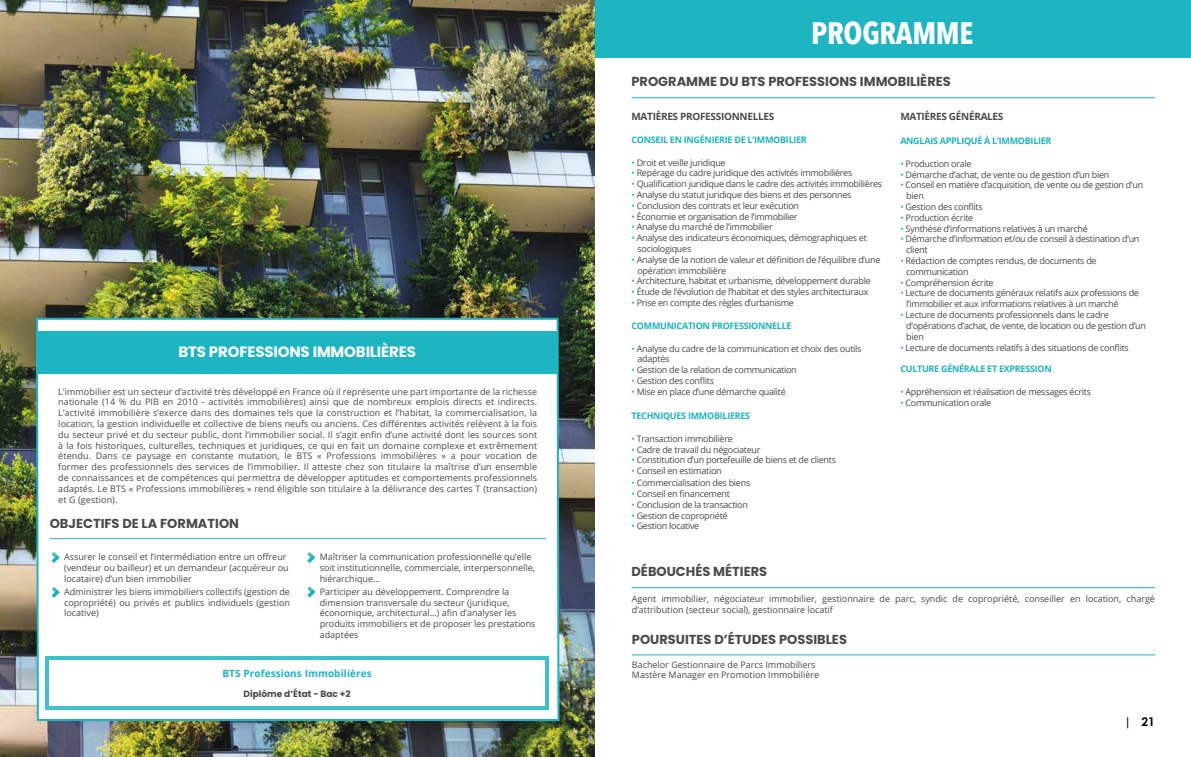
<style>
.page{position:relative;width:1191px;height:757px;background:#fff}
.page>*{position:absolute;margin:0;border:0;box-sizing:border-box;transform-origin:0 0}
.t1{font:700 31px "Avenir Next Condensed";letter-spacing:-.01em;color:#fff}
.t2{font:700 15px "Poppins";letter-spacing:-.01em;color:#fff}
.t3{font:700 13px "Poppins";color:#4a4a49}
.t4{font:700 12px "Century Gothic Pro";color:#000}
.t5{font:700 10px "Open Sans";letter-spacing:-.03em;color:#4a4a49}
.t6{font:700 10px "Open Sans";letter-spacing:.01em;color:#1db5c1}
.t7{font:9px/10.8px "Open Sans";letter-spacing:-.03em;color:#4a4a49}
.t8{font:9px/10.8px "Open Sans";color:#4a4a49}
.t9{font:700 9px "Open Sans";letter-spacing:-.03em;color:#1db5c1}
.t10{font:700 9px "Poppins";color:#4a4a49}
.s1{color:#1db5c1}
</style>
<div class="page">
<img style="left:0;top:0;width:595px;height:757px">
<div style="left:595px;top:0;width:596px;height:57px;background:#1db5c1"></div>
<hr style="left:631px;top:97px;width:524px;height:1px;background:#1db5c1">
<svg style="left:35px;top:317px;width:525px;height:405px"></svg>
<div style="left:45px;top:656px;width:504px;height:54px;background:#3fc0ca"></div>
<div style="left:36px;top:331px;width:521px;height:43px;background:#1db5c1"></div>
<hr style="left:50px;top:538px;width:496px;height:1px;background:#1db5c1">
<svg style="left:51px;top:552px;width:9px;height:11px"></svg>
<svg style="left:307px;top:552px;width:8px;height:11px"></svg>
<svg style="left:52px;top:587px;width:8px;height:11px"></svg>
<svg style="left:307px;top:586px;width:8px;height:11px"></svg>
<div style="left:49px;top:660px;width:496px;height:46px;background:#fff"></div>
<hr style="left:631px;top:587px;width:523px;height:1px;background:#1db5c1">
<hr style="left:632px;top:654px;width:523px;height:1px;background:#1db5c1">
<h2 class="t2" style="left:178px;top:343px;width:239px">BTS PROFESSIONS IMMOBILIÈRES</h2>
<p class="t7" style="left:58px;top:386px;width:480px;text-align:justify">L’immobilier est un secteur d’activité très développé en France où il représente une part importante de la richesse nationale (14 % du PIB en 2010 - activités immobilières) ainsi que de nombreux emplois directs et indirects.<br>L’activité immobilière s’exerce dans des domaines tels que la construction et l’habitat, la commercialisation, la location, la gestion individuelle et collective de biens neufs ou anciens. Ces différentes activités relèvent à la fois du secteur privé et du secteur public, dont l’immobilier social. Il s’agit enfin d’une activité dont les sources sont à la fois historiques, culturelles, techniques et juridiques, ce qui en fait un domaine complexe et extrêmement étendu. Dans ce paysage en constante mutation, le BTS « Professions immobilières » a pour vocation de former des professionnels des services de l’immobilier. Il atteste chez son titulaire la maîtrise d’un ensemble de connaissances et de compétences qui permettra de développer aptitudes et comportements professionnels adaptés. Le BTS « Professions immobilières » rend éligible son titulaire à la délivrance des cartes T (transaction) et G (gestion).</p>
<h3 class="t3" style="left:50px;top:515px;width:191px">OBJECTIFS DE LA FORMATION</h3>
<p class="t8" style="left:64px;top:551px;width:226px">Assurer le conseil et l’intermédiation entre un offreur (vendeur ou bailleur) et un demandeur (acquéreur ou locataire) d’un bien immobilier</p>
<p class="t8" style="left:320px;top:551px;width:217px">Maîtriser la communication professionnelle qu’elle soit institutionnelle, commerciale, interpersonnelle, hiérarchique…</p>
<p class="t7" style="left:64px;top:586px;width:227px;text-align:justify">Administrer les biens immobiliers collectifs (gestion de copropriété) ou privés et publics individuels (gestion locative)</p>
<p class="t8" style="left:320px;top:586px;width:217px">Participer au développement. Comprendre la dimension transversale du secteur (juridique, économique, architectural…) afin d’analyser les produits immobiliers et de proposer les prestations adaptées</p>
<p class="t6" style="left:222px;top:666px;width:151px">BTS Professions Immobilières</p>
<p class="t10" style="left:243px;top:689px;width:109px">Diplôme d’État - Bac +2</p>
<h1 class="t1" style="left:811px;top:14px;width:164px">PROGRAMME</h1>
<h3 class="t3" style="left:631px;top:74px;width:321px">PROGRAMME DU BTS PROFESSIONS IMMOBILIÈRES</h3>
<p class="t5" style="left:631px;top:109px;width:144px">MATIÈRES PROFESSIONNELLES</p>
<p class="t9" style="left:631px;top:133px;width:177px">CONSEIL EN INGÉNIERIE DE L’IMMOBILIER</p>
<p class="t7" style="left:631px;top:157px;width:96px"><span class="s1">•</span> Droit et veille juridique</p>
<p class="t7" style="left:631px;top:168px;width:222px"><span class="s1">•</span> Repérage du cadre juridique des activités immobilières</p>
<p class="t7" style="left:631px;top:178px;width:252px"><span class="s1">•</span> Qualification juridique dans le cadre des activités immobilières</p>
<p class="t7" style="left:631px;top:189px;width:221px"><span class="s1">•</span> Analyse du statut juridique des biens et des personnes</p>
<p class="t7" style="left:631px;top:200px;width:169px"><span class="s1">•</span> Conclusion des contrats et leur exécution</p>
<p class="t7" style="left:631px;top:211px;width:168px"><span class="s1">•</span> Économie et organisation de l’immobilier</p>
<p class="t7" style="left:631px;top:222px;width:143px"><span class="s1">•</span> Analyse du marché de l’immobilier</p>
<p class="t7" style="left:637px;top:232px;width:231px;text-indent:-6px"><span class="s1">•</span> Analyse des indicateurs économiques, démographiques et sociologiques</p>
<p class="t7" style="left:637px;top:254px;width:244px;text-indent:-6px"><span class="s1">•</span> Analyse de la notion de valeur et définition de l’équilibre d’une opération immobilière</p>
<p class="t7" style="left:631px;top:276px;width:241px"><span class="s1">•</span> Architecture, habitat et urbanisme, développement durable</p>
<p class="t7" style="left:631px;top:286px;width:238px"><span class="s1">•</span> Étude de l’évolution de l’habitat et des styles architecturaux</p>
<p class="t7" style="left:631px;top:297px;width:164px"><span class="s1">•</span> Prise en compte des règles d’urbanisme</p>
<p class="t9" style="left:631px;top:319px;width:162px">COMMUNICATION PROFESSIONNELLE</p>
<p class="t7" style="left:637px;top:343px;width:226px;text-indent:-6px"><span class="s1">•</span> Analyse du cadre de la communication et choix des outils adaptés</p>
<p class="t7" style="left:631px;top:364px;width:167px"><span class="s1">•</span> Gestion de la relation de communication</p>
<p class="t7" style="left:631px;top:375px;width:84px"><span class="s1">•</span> Gestion des conflits</p>
<p class="t7" style="left:631px;top:386px;width:156px"><span class="s1">•</span> Mise en place d’une démarche qualité</p>
<p class="t9" style="left:631px;top:409px;width:120px">TECHNIQUES IMMOBILIERES</p>
<p class="t7" style="left:631px;top:433px;width:103px"><span class="s1">•</span> Transaction immobilière</p>
<p class="t7" style="left:631px;top:444px;width:130px"><span class="s1">•</span> Cadre de travail du négociateur</p>
<p class="t7" style="left:631px;top:454px;width:206px"><span class="s1">•</span> Constitution d’un portefeuille de biens et de clients</p>
<p class="t7" style="left:631px;top:465px;width:92px"><span class="s1">•</span> Conseil en estimation</p>
<p class="t7" style="left:631px;top:477px;width:120px"><span class="s1">•</span> Commercialisation des biens</p>
<p class="t7" style="left:631px;top:488px;width:100px"><span class="s1">•</span> Conseil en financement</p>
<p class="t7" style="left:631px;top:499px;width:118px"><span class="s1">•</span> Conclusion de la transaction</p>
<p class="t7" style="left:631px;top:510px;width:98px"><span class="s1">•</span> Gestion de copropriété</p>
<p class="t7" style="left:631px;top:520px;width:69px"><span class="s1">•</span> Gestion locative</p>
<p class="t5" style="left:900px;top:109px;width:105px">MATIÈRES GÉNÉRALES</p>
<p class="t9" style="left:900px;top:134px;width:153px">ANGLAIS APPLIQUÉ À L’IMMOBILIER</p>
<p class="t7" style="left:900px;top:158px;width:73px"><span class="s1">•</span> Production orale</p>
<p class="t7" style="left:900px;top:169px;width:210px"><span class="s1">•</span> Démarche d’achat, de vente ou de gestion d’un bien</p>
<p class="t7" style="left:906px;top:180px;width:238px;text-indent:-6px"><span class="s1">•</span> Conseil en matière d’acquisition, de vente ou de gestion d’un bien</p>
<p class="t7" style="left:900px;top:201px;width:84px"><span class="s1">•</span> Gestion des conflits</p>
<p class="t7" style="left:900px;top:212px;width:74px"><span class="s1">•</span> Production écrite</p>
<p class="t7" style="left:900px;top:223px;width:189px"><span class="s1">•</span> Synthèse d’informations relatives à un marché</p>
<p class="t7" style="left:906px;top:234px;width:235px;text-indent:-6px"><span class="s1">•</span> Démarche d’information et/ou de conseil à destination d’un client</p>
<p class="t7" style="left:906px;top:255px;width:192px;text-indent:-6px"><span class="s1">•</span> Rédaction de comptes rendus, de documents de communication</p>
<p class="t7" style="left:900px;top:277px;width:95px"><span class="s1">•</span> Compréhension écrite</p>
<p class="t7" style="left:906px;top:288px;width:234px;text-indent:-6px"><span class="s1">•</span> Lecture de documents généraux relatifs aux professions de l’immobilier et aux informations relatives à un marché</p>
<p class="t7" style="left:906px;top:309px;width:241px;text-indent:-6px"><span class="s1">•</span> Lecture de documents professionnels dans le cadre d’opérations d’achat, de vente, de location ou de gestion d’un bien</p>
<p class="t7" style="left:900px;top:342px;width:230px"><span class="s1">•</span> Lecture de documents relatifs à des situations de conflits</p>
<p class="t9" style="left:900px;top:362px;width:153px">CULTURE GÉNÉRALE ET EXPRESSION</p>
<p class="t7" style="left:900px;top:386px;width:192px"><span class="s1">•</span> Appréhension et réalisation de messages écrits</p>
<p class="t7" style="left:900px;top:397px;width:92px"><span class="s1">•</span> Communication orale</p>
<h3 class="t3" style="left:631px;top:564px;width:137px">DÉBOUCHÉS MÉTIERS</h3>
<p class="t8" style="left:632px;top:593px;width:524px">Agent immobilier, négociateur immobilier, gestionnaire de parc, syndic de copropriété, conseiller en location, chargé d’attribution (secteur social), gestionnaire locatif</p>
<h3 class="t3" style="left:632px;top:631px;width:217px">POURSUITES D’ÉTUDES POSSIBLES</h3>
<p class="t8" style="left:632px;top:659px;width:189px">Bachelor Gestionnaire de Parcs Immobiliers<br>Mastère Manager en Promotion Immobilière</p>
<h3 class="t4" style="left:1124px;top:714px;width:32px">| 21</h3>
</div>
